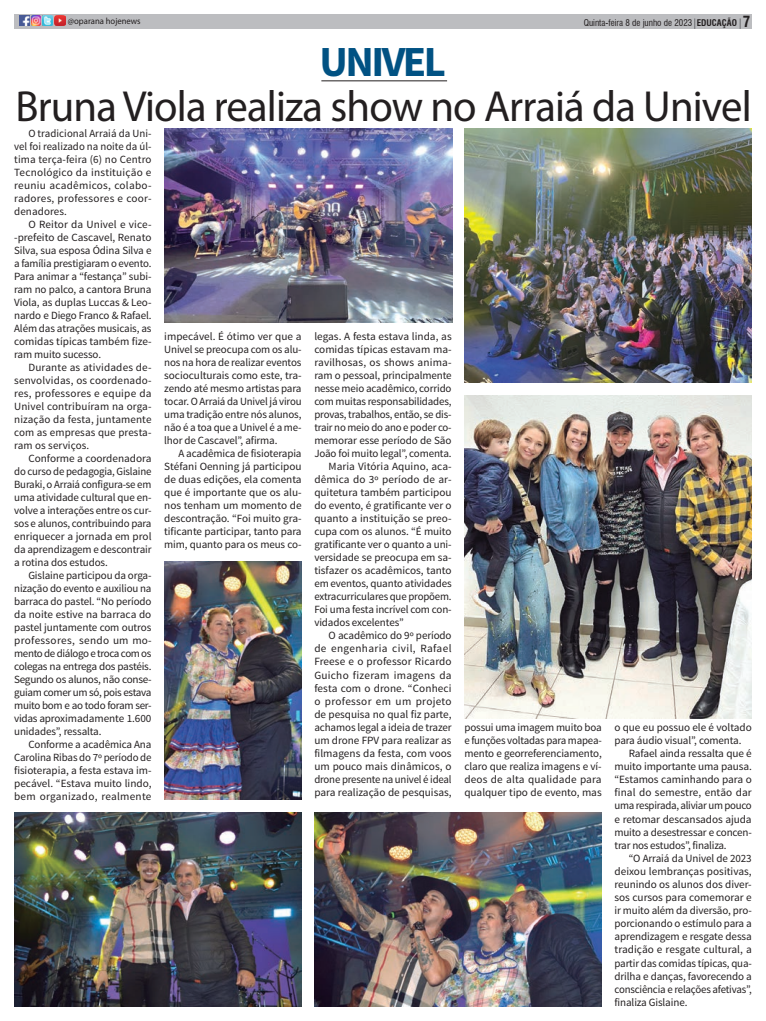
<style>
.page{position:relative;width:766px;height:1021px;background:#fff}
.page>*{position:absolute;margin:0;border:0;box-sizing:border-box;transform-origin:0 0}
.TITULO_PRINCIPAL{font:43.7px "Myriad Pro";letter-spacing:-.02em;color:#231f20}
.titulo_nsr{font:700 42.9px "Source Sans Pro";letter-spacing:-.06em;color:#015283}
.t1{font:700 condensed 15px "Swiss 721 BT";color:#231f20}
.TEXTO_ESSE{font:11.1px/13.1px "Source Sans Pro";letter-spacing:-.01em;color:#231f20;text-align:justify}
.TEXTO_ESSE-2{font:11px/13px "Source Sans Pro";letter-spacing:-.01em;color:#231f20;text-align:justify}
.t2{font:condensed 9px "Swiss 721 BT";color:#231f20}
.t3{font:9px "Myriad Pro";color:#231f20;scale:.96 1}
.s1{font-weight:700}
</style>
<div class="page">
<div style="left:14px;top:14px;width:737px;height:15px;background:#bcbdc0"></div>
<svg style="left:20px;top:16px;width:45px;height:10px"></svg>
<hr style="left:321px;top:81px;width:126px;height:1px;background:#231f20">
<img style="left:314px;top:813px;width:287px;height:193px">
<img style="left:464px;top:395px;width:287px;height:323px">
<img style="left:164px;top:562px;width:137px;height:238px">
<img style="left:164px;top:129px;width:288px;height:193px">
<img style="left:14px;top:813px;width:287px;height:193px">
<img style="left:464px;top:129px;width:287px;height:253px">
<p class="t3" style="left:68px;top:15px;width:77px">@oparana hojenews</p>
<p class="t2" style="left:583px;top:18px;width:155px">Quinta-feira 8 de junho de 2023 <span class="s1">EDUCAÇÃO</span></p>
<p class="t1" style="left:742px;top:13px;width:9px">7</p>
<p class="titulo_nsr" style="left:319px;top:34px;width:128px">UNIVEL</p>
<p class="TITULO_PRINCIPAL" style="left:16px;top:79px;width:737px">Bruna Viola realiza show no Arraiá da Univel</p>
<p class="TEXTO_ESSE-2" style="left:14px;top:127px;width:139px;text-indent:14px">O tradicional Arraiá da Uni&shy;vel foi realizado na noite da úl&shy;tima terça-feira (6) no Centro Tecnológico da instituição e reuniu acadêmicos, colabo&shy;radores, professores e coor&shy;denadores.</p>
<p class="TEXTO_ESSE-2" style="left:14px;top:218px;width:139px;text-indent:14px">O Reitor da Univel e vice--prefeito de Cascavel, Renato Silva, sua esposa Ódina Silva e a família prestigiaram o evento.<br>Para animar a “festança” subi&shy;ram no palco, a cantora Bruna Viola, as duplas Luccas &amp; Leo&shy;nardo e Diego Franco &amp; Rafael.<br>Além das atrações musicais, as comidas típicas também fize&shy;ram muito sucesso.</p>
<p class="TEXTO_ESSE-2" style="left:14px;top:361px;width:139px;text-indent:14px">Durante as atividades de&shy;senvolvidas, os coordenado&shy;res, professores e equipe da Univel contribuíram na orga&shy;nização da festa, juntamente com as empresas que presta&shy;ram os serviços.</p>
<p class="TEXTO_ESSE-2" style="left:14px;top:452px;width:139px;text-indent:14px">Conforme a coordenadora do curso de pedagogia, Gislaine Buraki, o Arraiá configura-se em uma atividade cultural que en&shy;volve a interações entre os cur&shy;sos e alunos, contribuindo para enriquecer a jornada em prol da aprendizagem e descontrair a rotina dos estudos.</p>
<p class="TEXTO_ESSE-2" style="left:14px;top:569px;width:139px;text-indent:14px">Gislaine participou da orga&shy;nização do evento e auxiliou na barraca do pastel. “No período da noite estive na barraca do pastel juntamente com outros professores, sendo um mo&shy;mento de diálogo e troca com os colegas na entrega dos pastéis.<br>Segundo os alunos, não conse&shy;guiam comer um só, pois estava muito bom e ao todo foram ser&shy;vidas aproximadamente 1.600 unidades”, ressalta.</p>
<p class="TEXTO_ESSE-2" style="left:14px;top:738px;width:139px;text-indent:14px">Conforme a acadêmica Ana Carolina Ribas do 7º período de fisioterapia, a festa estava im&shy;pecável. “Estava muito lindo, bem organizado, realmente</p>
<p class="TEXTO_ESSE-2" style="left:164px;top:330px;width:139px">impecável. É ótimo ver que a Univel se preocupa com os alu&shy;nos na hora de realizar eventos socioculturais como este, tra&shy;zendo até mesmo artistas para tocar. O Arraiá da Univel já virou uma tradição entre nós alunos, não é a toa que a Univel é a me&shy;lhor de Cascavel”, afirma.</p>
<p class="TEXTO_ESSE-2" style="left:164px;top:447px;width:139px;text-indent:14px">A acadêmica de fisioterapia Stéfani Oenning já participou de duas edições, ela comenta que é importante que os alu&shy;nos tenham um momento de descontração. “Foi muito gra&shy;tificante participar, tanto para mim, quanto para os meus co-</p>
<p class="TEXTO_ESSE-2" style="left:314px;top:330px;width:139px">legas. A festa estava linda, as comidas típicas estavam ma&shy;ravilhosas, os shows anima&shy;ram o pessoal, principalmente nesse meio acadêmico, corrido com muitas responsabilidades, provas, trabalhos, então, se dis&shy;trair no meio do ano e poder co&shy;memorar esse período de São João foi muito legal”, comenta.</p>
<p class="TEXTO_ESSE-2" style="left:314px;top:460px;width:139px;text-indent:14px">Maria Vitória Aquino, aca&shy;dêmica do 3º período de ar&shy;quitetura também participou do evento, é gratificante ver o quanto a instituição se preo&shy;cupa com os alunos. “É muito gratificante ver o quanto a uni&shy;versidade se preocupa em sa&shy;tisfazer os acadêmicos, tanto em eventos, quanto atividades extracurriculares que propõem.<br>Foi uma festa incrível com con&shy;vidados excelentes”</p>
<p class="TEXTO_ESSE" style="left:314px;top:629px;width:139px;text-indent:14px">O acadêmico do 9º período de engenharia civil, Rafael Freese e o professor Ricardo Guicho fizeram imagens da festa com o drone. “Conheci o professor em um projeto de pesquisa no qual fiz parte, achamos legal a ideia de trazer um drone FPV para realizar as filmagens da festa, com voos um pouco mais dinâmicos, o drone presente na univel é ideal para realização de pesquisas,</p>
<p class="TEXTO_ESSE" style="left:464px;top:721px;width:139px">possui uma imagem muito boa e funções voltadas para mapea&shy;mento e georreferenciamento, claro que realiza imagens e ví&shy;deos de alta qualidade para qualquer tipo de evento, mas</p>
<p class="TEXTO_ESSE" style="left:614px;top:721px;width:139px">o que eu possuo ele é voltado para áudio visual”, comenta.</p>
<p class="TEXTO_ESSE" style="left:614px;top:747px;width:139px;text-indent:14px">Rafael ainda ressalta que é muito importante uma pausa. “Estamos caminhando para o final do semestre, então dar uma respirada, aliviar um pouco e retomar descansados ajuda muito a desestressar e concen&shy;trar nos estudos”, finaliza.</p>
<p class="TEXTO_ESSE" style="left:614px;top:851px;width:139px;text-indent:14px">“O Arraiá da Univel de 2023 deixou lembranças positivas, reunindo os alunos dos diver&shy;sos cursos para comemorar e ir muito além da diversão, pro&shy;porcionando o estímulo para a aprendizagem e resgate dessa tradição e resgate cultural, a partir das comidas típicas, qua&shy;drilha e danças, favorecendo a consciência e relações afetivas”, finaliza Gislaine.</p>
</div>
